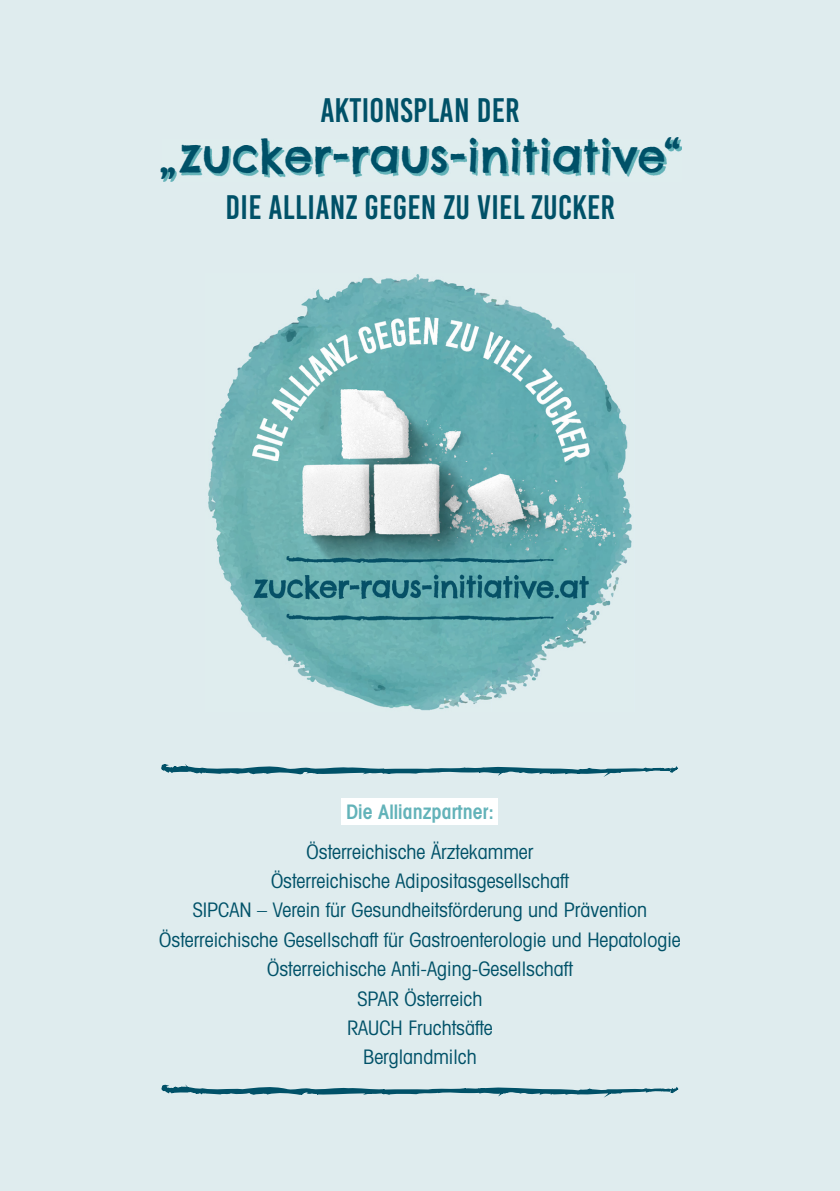
<style>
.page{position:relative;width:840px;height:1191px;background:#fff}
.page>*{position:absolute;margin:0;border:0;box-sizing:border-box;transform-origin:0 0}
.t1{font:45px "Chelsea Market";letter-spacing:.005em;color:#005168}
.t2{font:34px "Bebas Kai";letter-spacing:.01em;color:#005168}
.t3{font:condensed 20px/29.4px "Avant Garde";color:#005168;text-align:center}
.t4{font:600 condensed 20px "Avant Garde";color:#63b3b9}
</style>
<div class="page">
<div style="left:0;top:0;width:839px;height:1191px;background:#dfecee"></div>
<svg style="left:161px;top:764px;width:518px;height:61px"></svg>
<svg style="left:162px;top:1085px;width:517px;height:13px"></svg>
<img style="left:163px;top:139px;width:518px;height:43px">
<img style="left:208px;top:274px;width:424px;height:437px">
<h2 class="t2" style="left:320px;top:92px;width:201px">AKTIONSPLAN DER</h2>
<h1 class="t1" style="left:159px;top:127px;width:523px">„zucker-raus-initiative“</h1>
<h2 class="t2" style="left:225px;top:189px;width:390px">DIE ALLIANZ GEGEN ZU VIEL ZUCKER</h2>
<p class="t4" style="left:346px;top:799px;width:149px">Die Allianzpartner:</p>
<p class="t3" style="left:159px;top:836px;width:522px">Österreichische Ärztekammer<br>Österreichische Adipositasgesellschaft<br>SIPCAN – Verein für Gesundheitsförderung und Prävention Österreichische Gesellschaft für Gastroenterologie und Hepatologie Österreichische Anti-Aging-Gesellschaft<br>SPAR Österreich<br>RAUCH Fruchtsäfte<br>Berglandmilch</p>
</div>
